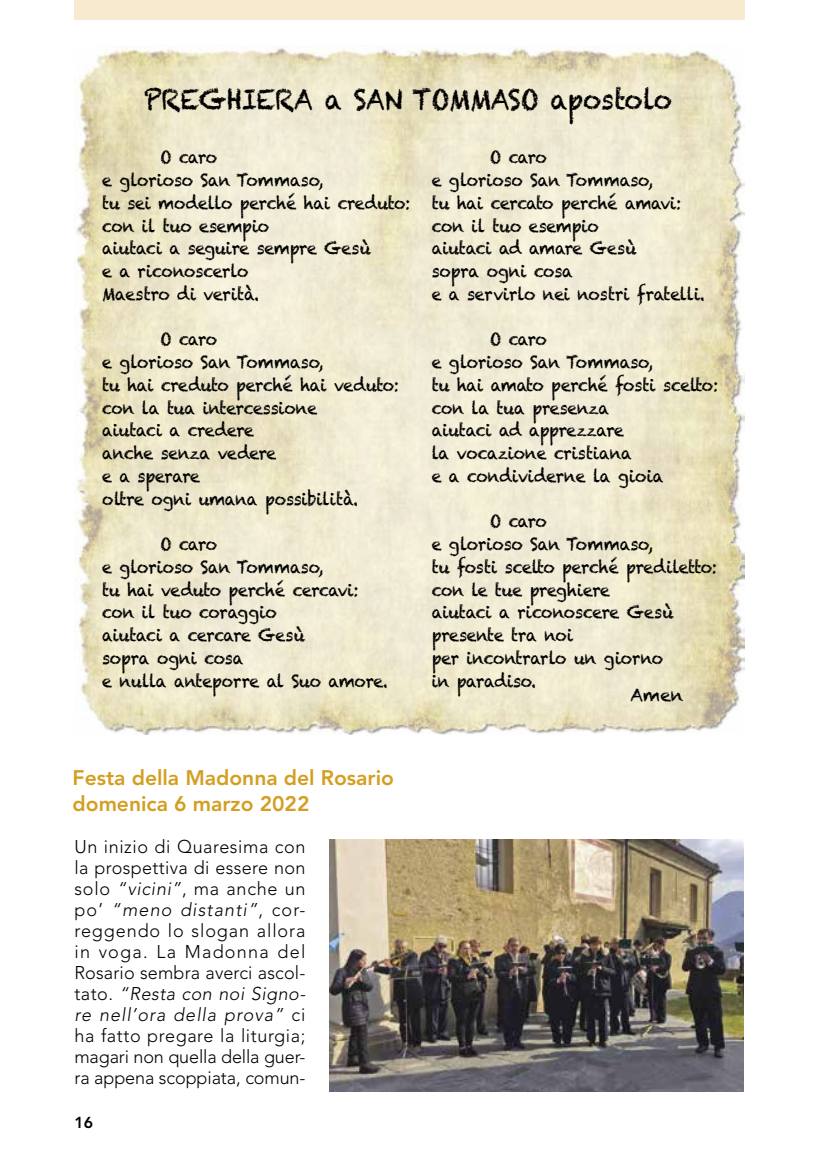
<style>
.page{position:relative;width:819px;height:1166px;background:#fff}
.page>*{position:absolute;margin:0;border:0;box-sizing:border-box;transform-origin:0 0}
.t1{font:28px "Chalkduster";letter-spacing:-.02em;color:#000;scale:.91 1}
.t2{font:800 21px/25.9px "Avenir";color:#d49e21}
.t3{font:300 18.38px/21px "Avenir";letter-spacing:-.005em;color:#000;text-align:justify}
.t4{font:17.5px/22.8px "Chalkduster";letter-spacing:-.02em;color:#000;scale:.91 1}
.t5{font:17.5px "Chalkduster";letter-spacing:-.02em;color:#000}
.t6{font:800 15.75px "Avenir";color:#000}
.s1{font-style:italic}
</style>
<div class="page">
<div style="left:74px;top:0;width:670px;height:20px;background:#f7eacf"></div>
<img style="left:74px;top:45px;width:670px;height:689px">
<img style="left:329px;top:839px;width:414px;height:252px">
<h1 class="t1" style="left:144px;top:83px;width:582px">PREGHIERA a SAN TOMMASO apostolo</h1>
<p class="t4" style="left:102px;top:146px;width:340px;text-indent:58px">O caro<br>e glorioso San Tommaso,<br>tu sei modello perché hai creduto: con il tuo esempio<br>aiutaci a seguire sempre Gesù<br>e a riconoscerlo<br>Maestro di verità.</p>
<p class="t4" style="left:102px;top:328px;width:328px;text-indent:58px">O caro<br>e glorioso San Tommaso,<br>tu hai creduto perché hai veduto: con la tua intercessione<br>aiutaci a credere<br>anche senza vedere<br>e a sperare<br>oltre ogni umana possibilità.</p>
<p class="t4" style="left:102px;top:533px;width:315px;text-indent:58px">O caro<br>e glorioso San Tommaso,<br>tu hai veduto perché cercavi: con il tuo coraggio<br>aiutaci a cercare Gesù<br>sopra ogni cosa<br>e nulla anteporre al Suo amore.</p>
<p class="t4" style="left:432px;top:146px;width:301px;text-indent:58px">O caro<br>e glorioso San Tommaso,<br>tu hai cercato perché amavi: con il tuo esempio<br>aiutaci ad amare Gesù<br>sopra ogni cosa<br>e a servirlo nei nostri fratelli.</p>
<p class="t4" style="left:432px;top:328px;width:316px;text-indent:58px">O caro<br>e glorioso San Tommaso,<br>tu hai amato perché fosti scelto: con la tua presenza<br>aiutaci ad apprezzare<br>la vocazione cristiana<br>e a condividerne la gioia</p>
<p class="t4" style="left:432px;top:510px;width:315px;text-indent:58px">O caro<br>e glorioso San Tommaso,<br>tu fosti scelto perché prediletto: con le tue preghiere<br>aiutaci a riconoscere Gesù presente tra noi<br>per incontrarlo un giorno<br>in paradiso.</p>
<p class="t5" style="left:630px;top:684px;width:54px">Amen</p>
<p class="t2" style="left:73px;top:765px;width:323px">Festa della Madonna del Rosario domenica 6 marzo 2022</p>
<p class="t3" style="left:74px;top:836px;width:232px">Un inizio di Quaresima con la prospettiva di essere non solo <span class="s1">“vicini”</span>, ma anche un po’ <span class="s1">“meno distanti”</span>, cor&shy;reggendo lo slogan allora in voga. La Madonna del Rosario sembra averci ascol&shy;tato. <span class="s1">“Resta con noi Signo&shy;re nell’ora della prova”</span> ci ha fatto pregare la liturgia; magari non quella della guer&shy;ra appena scoppiata, comun-</p>
<p class="t6" style="left:74px;top:1113px;width:20px">16</p>
</div>
